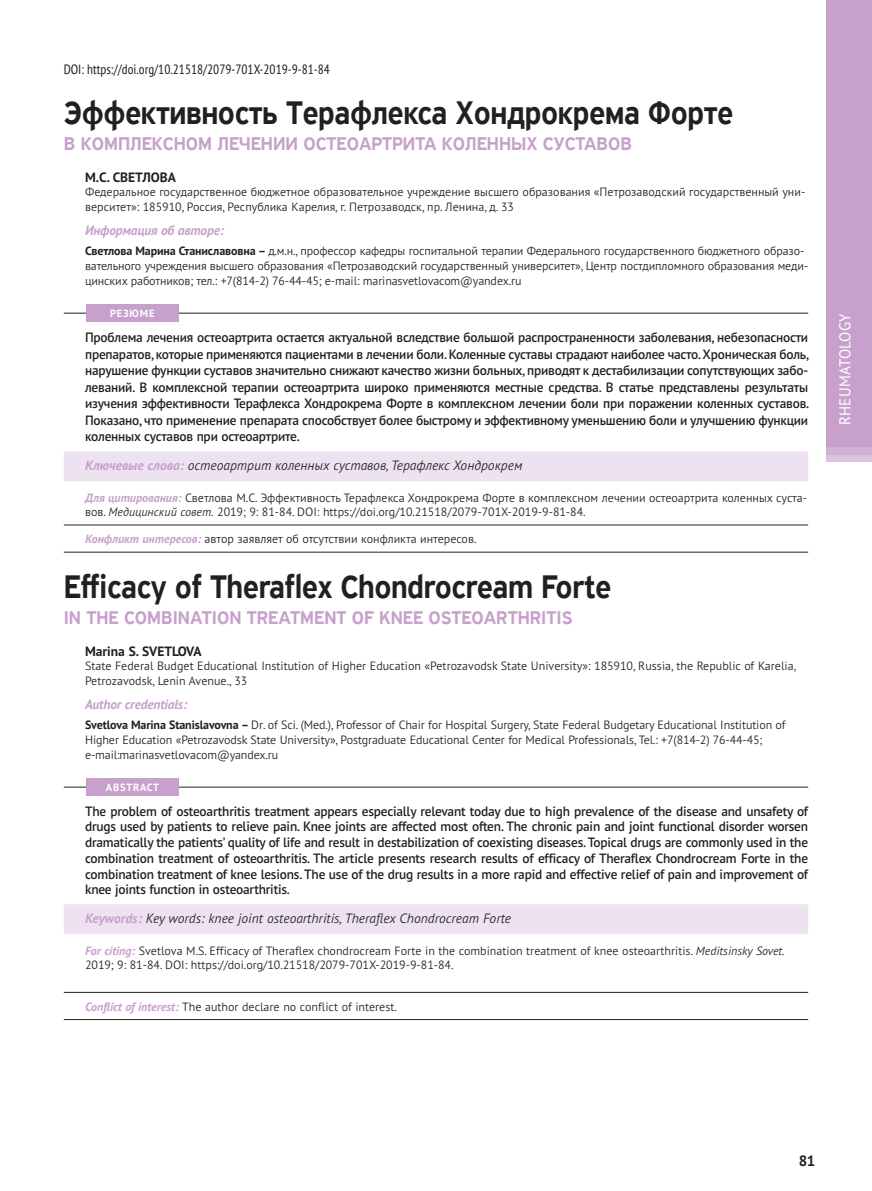
<style>
.page{position:relative;width:872px;height:1191px;background:#fff}
.page>*{position:absolute;margin:0;border:0;box-sizing:border-box;transform-origin:0 0}
.t1{font:500 34.5px "PF Highway Sans Pro";letter-spacing:-.015em;color:#231f20;scale:.9 1}
.t2{font:500 19.5px "PF Highway Sans Pro";color:#c7a0cb;scale:.95 1}
.t3{font:15.75px "PT Sans Pro";letter-spacing:.02em;color:#fff;scale:.95 1}
.t4{font:700 15px "PT Sans Pro";color:#231f20}
.t5{font:600 13.5px/16.5px "PT Sans Pro";letter-spacing:-.015em;color:#231f20;text-align:justify}
.t6{font:italic 300 13.5px "PT Sans Pro";color:#231f20}
.t7{font:condensed 13.5px "PT Sans Pro";color:#231f20}
.t8{font:italic 700 13.5px "PT Sans Pro";letter-spacing:-.01em;color:#c7a0cb}
.t9{font:700 13.5px "PT Sans Pro";color:#231f20}
.t10{font:300 12px/14.4px "PT Sans Pro";letter-spacing:-.005em;color:#231f20}
.t11{font:700 10.5px "PT Sans Pro";letter-spacing:.08em;color:#fff}
.s1{font-weight:700}
.s2{font-weight:700;color:#c7a0cb}
.s3{font-weight:700;font-style:italic;color:#c7a0cb}
.s4{font-style:italic}
</style>
<div class="page">
<div style="left:826px;top:0;width:46px;height:446px;background:#c7a0cb"></div>
<div style="left:64px;top:451px;width:744px;height:30px;background:#ede3f0"></div>
<hr style="left:64px;top:525px;width:744px;height:1px;background:#231f20">
<hr style="left:64px;top:552px;width:744px;height:1px;background:#231f20">
<div style="left:64px;top:904px;width:744px;height:30px;background:#ede3f0"></div>
<hr style="left:64px;top:992px;width:744px;height:1px;background:#231f20">
<hr style="left:64px;top:1019px;width:744px;height:1px;background:#231f20">
<hr style="left:64px;top:313px;width:744px;height:1px;background:#231f20">
<div style="left:86px;top:304px;width:92px;height:17px;background:#c7a0cb"></div>
<hr style="left:64px;top:787px;width:744px;height:1px;background:#231f20">
<div style="left:86px;top:778px;width:92px;height:17px;background:#c7a0cb"></div>
<p class="t7" style="left:64px;top:65px;width:268px">DOI: https://doi.org/10.21518/2079-701X-2019-9-81-84</p>
<h1 class="t1" style="left:64px;top:98px;width:745px">Эффективность Терафлекса Хондрокрема Форте</h1>
<h2 class="t2" style="left:64px;top:136px;width:599px">В КОМПЛЕКСНОМ ЛЕЧЕНИИ ОСТЕОАРТРИТА КОЛЕННЫХ СУСТАВОВ</h2>
<p class="t9" style="left:85px;top:172px;width:92px">М.С. СВЕТЛОВА</p>
<p class="t10" style="left:85px;top:186px;width:722px">Федеральное государственное бюджетное образовательное учреждение высшего образования «Петрозаводский государственный уни&shy;верситет»: 185910, Россия, Республика Карелия, г. Петрозаводск, пр. Ленина, д. 33</p>
<p class="t8" style="left:85px;top:226px;width:140px">Информация об авторе:</p>
<p class="t10" style="left:85px;top:244px;width:724px;line-height:15px"><span class="s1">Светлова Марина Станиславовна –</span> д.м.н., профессор кафедры госпитальной терапии Федерального государственного бюджетного образо&shy;вательного учреждения высшего образования «Петрозаводский государственный университет», Центр постдипломного образования меди&shy;цинских работников; тел.: +7(814-2) 76-44-45; e-mail: marinasvetlovacom@yandex.ru</p>
<p class="t11" style="left:110px;top:309px;width:46px">РЕЗЮМЕ</p>
<p class="t5" style="left:85px;top:331px;width:725px">Проблема лечения остеоартрита остается актуальной вследствие большой распространенности заболевания, небезопасности препаратов, которые применяются пациентами в лечении боли. Коленные суставы страдают наиболее часто. Хроническая боль, нарушение функции суставов значительно снижают качество жизни больных, приводят к дестабилизации сопутствующих забо&shy;леваний. В комплексной терапии остеоартрита широко применяются местные средства. В статье представлены результаты изучения эффективности Терафлекса Хондрокрема Форте в комплексном лечении боли при поражении коленных суставов.<br>Показано, что применение препарата способствует более быстрому и эффективному уменьшению боли и улучшению функции коленных суставов при остеоартрите.</p>
<p class="t6" style="left:85px;top:461px;width:439px"><span class="s2">Ключевые слова:</span> остеоартрит коленных суставов, Терафлекс Хондрокрем</p>
<p class="t10" style="left:85px;top:492px;width:723px"><span class="s3">Для цитирования:</span> Светлова М.С. Эффективность Терафлекса Хондрокрема Форте в комплексном лечении остеоартрита коленных суста&shy;вов. <span class="s4">Медицинский совет.</span> 2019; 9: 81-84. DOI: https://doi.org/10.21518/2079-701X-2019-9-81-84.</p>
<p class="t10" style="left:85px;top:533px;width:393px"><span class="s3">Конфликт интересов:</span> автор заявляет об отсутствии конфликта интересов.</p>
<h1 class="t1" style="left:64px;top:572px;width:610px">Efficacy of Theraflex Chondrocream Forte</h1>
<h2 class="t2" style="left:64px;top:610px;width:537px">IN THE COMBINATION TREATMENT OF KNEE OSTEOARTHRITIS</h2>
<p class="t9" style="left:85px;top:646px;width:118px">Marina S. SVETLOVA</p>
<p class="t10" style="left:85px;top:660px;width:713px">State Federal Budget Educational Institution of Higher Education «Petrozavodsk State University»: 185910, Russia, the Republic of Karelia,<br>Petrozavodsk, Lenin Avenue., 33</p>
<p class="t8" style="left:85px;top:700px;width:104px">Author credentials:</p>
<p class="t10" style="left:85px;top:718px;width:702px;line-height:15px"><span class="s1">Svetlova Marina Stanislavovna –</span> Dr. of Sci. (Med.), Professor of Chair for Hospital Surgery, State Federal Budgetary Educational Institution of<br>Higher Education «Petrozavodsk State University», Postgraduate Educational Center for Medical Professionals, Tel.: +7(814-2) 76-44-45; e-mail:marinasvetlovacom@yandex.ru</p>
<p class="t11" style="left:106px;top:783px;width:55px">ABSTRACT</p>
<p class="t5" style="left:85px;top:804px;width:724px;line-height:15.8px">The problem of osteoarthritis treatment appears especially relevant today due to high prevalence of the disease and unsafety of drugs used by patients to relieve pain. Knee joints are affected most often. The chronic pain and joint functional disorder worsen dramatically the patients’ quality of life and result in destabilization of coexisting diseases. Topical drugs are commonly used in the combination treatment of osteoarthritis. The article presents research results of efficacy of Theraflex Chondrocream Forte in the combination treatment of knee lesions. The use of the drug results in a more rapid and effective relief of pain and improvement of knee joints function in osteoarthritis.</p>
<p class="t6" style="left:85px;top:913px;width:427px"><span class="s2">Keywords:</span> Key words: knee joint osteoarthritis, Theraflex Chondrocream Forte</p>
<p class="t10" style="left:85px;top:944px;width:701px"><span class="s3">For citing:</span> Svetlova M.S. Efficacy of Theraflex chondrocream Forte in the combination treatment of knee osteoarthritis. <span class="s4">Meditsinsky Sovet.<br></span>2019; 9: 81-84. DOI: https://doi.org/10.21518/2079-701X-2019-9-81-84.</p>
<p class="t10" style="left:85px;top:1000px;width:313px"><span class="s3">Conflict of interest:</span> The author declare no conflict of interest.</p>
<h3 class="t3" style="left:835px;top:425px;width:119px;rotate:-90deg">RHEUMATOLOGY</h3>
<p class="t4" style="left:799px;top:1155px;width:18px">81</p>
</div>
